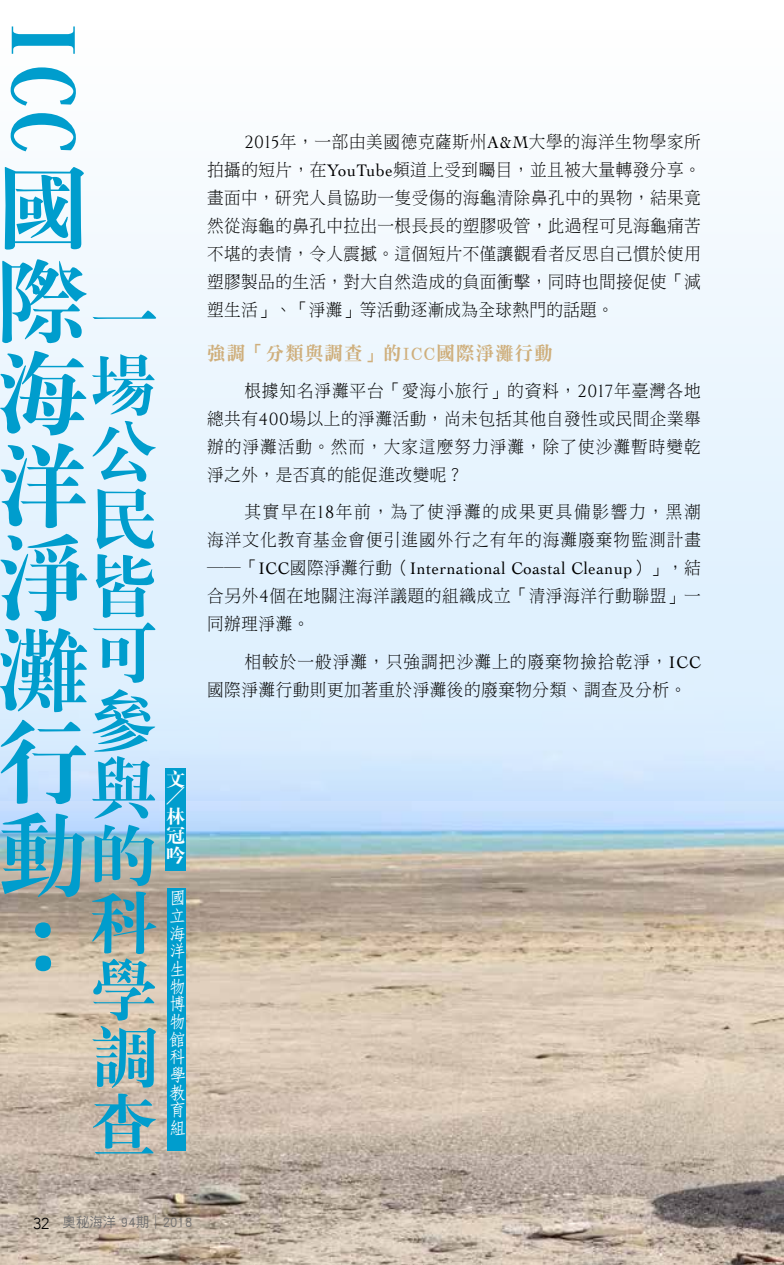
<style>
.page{position:relative;width:784px;height:1265px;background:#fff}
.page>*{position:absolute;margin:0;border:0;box-sizing:border-box;transform-origin:0 0}
.t1{font:93.27px/92.4px "Sungti CSEG Bold Big 5";color:#009dcd;text-align:justify}
.t2{font:67.9px/67.2px "Sungti CSEG Bold Big 5";color:#009dcd;text-align:justify}
.t3{font:19.25px "DF Ming Std W9";letter-spacing:.07em;color:#cfaf7c;scale:.95 1}
.t4{font:19.25px/19.4px "Sungti CSEG Bold Big 5";color:#fff;text-align:justify}
.t5{font:17.5px/28px "DF Ming Std W3";letter-spacing:.04em;color:#000;text-align:justify;scale:.95 1}
.t6{font:17.5px/28px "DF Ming Std W3";letter-spacing:.065em;color:#000;text-align:right;scale:.95 1}
.t7{font:17.5px "Cochin";letter-spacing:.03em;color:#000;scale:.95 1}
.t8{font:500 17.5px/17.7px "Han Wang Fang Song";color:#fff;text-align:justify}
.t9{font:14px "DF Hei Std W5";letter-spacing:.01em;color:#727171;scale:.95 1}
.s1{font-family:"Cinzel"}
.s2{font-family:"DF Hei Std W3"}
.s3{font-family:"Cochin"}
.s4{font-family:"DF Ming Std W3"}
.s5{font-family:"Avenir";font-weight:300;font-size:15.75px;color:#000}
</style>
<div class="page">
<div style="left:0;top:0;width:784px;height:801px;background:#dff0fe"></div>
<div style="left:0;top:0;width:784px;height:611px;background:linear-gradient(to bottom,#fffffe,#dff0fe)"></div>
<img style="left:0;top:744px;width:784px;height:521px">
<div style="left:165px;top:768px;width:20px;height:102px;background:#009dcd"></div>
<div style="left:167px;top:888px;width:19px;height:262px;background:#009dcd"></div>
<h1 class="t1" style="left:90px;top:17px;width:140px;rotate:90deg">ICC</h1>
<h1 class="t1" style="left:-3px;top:162px;width:92px">國際海洋淨灘行動：</h1>
<h2 class="t2" style="left:90px;top:284px;width:68px">一場公民皆可參與的科學調查</h2>
<p class="t4" style="left:166px;top:769px;width:20px">文</p>
<p class="t8" style="left:167px;top:787px;width:19px">╱</p>
<p class="t4" style="left:166px;top:806px;width:20px">林冠吟</p>
<p class="t8" style="left:169px;top:889px;width:18px">國立海洋生物博物館科學教育組</p>
<p class="t5" style="left:207px;top:127px;width:521px;text-indent:37px"><span class="s1">2015</span>年<span class="s2">，</span>一部由美國德克薩斯州<span class="s3">A&amp;M</span>大學的海洋生物學家所拍攝的短片<span class="s2">，</span>在<span class="s3">YouTube</span>頻道上受到矚目<span class="s2">，</span>並且被大量轉發分享<span class="s2">。</span>畫面中<span class="s2">，</span>研究人員協助一隻受傷的海龜清除鼻孔中的異物<span class="s2">，</span>結果竟然從海龜的鼻孔中拉出一根長長的塑膠吸管<span class="s2">，</span>此過程可見海龜痛苦不堪的表情<span class="s2">，</span>令人震撼<span class="s2">。</span>這個短片不僅讓觀看者反思自己慣於使用塑膠製品的生活<span class="s2">，</span>對大自然造成的負面衝擊<span class="s2">，</span>同時也間接促使<span class="s2">「</span>減塑生活<span class="s2">」、「</span>淨灘<span class="s2">」</span>等活動逐漸成為全球熱門的話題<span class="s2">。</span></p>
<p class="t3" style="left:207px;top:343px;width:365px">強調「分類與調查」的ICC國際淨灘行動</p>
<p class="t5" style="left:207px;top:376px;width:521px;text-indent:37px">根據知名淨灘平台<span class="s2">「</span>愛海小旅行<span class="s2">」</span>的資料<span class="s2">，</span><span class="s1">2017</span>年臺灣各地總共有<span class="s1">400</span>場以上的淨灘活動<span class="s2">，</span>尚未包括其他自發性或民間企業舉辦的淨灘活動<span class="s2">。</span>然而<span class="s2">，</span>大家這麼努力淨灘<span class="s2">，</span>除了使沙灘暫時變乾淨之外<span class="s2">，</span>是否真的能促進改變呢<span class="s2">？</span></p>
<p class="t6" style="left:207px;top:498px;width:521px">其實早在<span class="s1">18</span>年前<span class="s2">，</span>為了使淨灘的成果更具備影響力<span class="s2">，</span>黑潮<br>海洋文化教育基金會便引進國外行之有年的海灘廢棄物監測計畫</p>
<p class="t7" style="left:207px;top:557px;width:521px"><span class="s4">──</span><span class="s2">「</span>ICC<span class="s4">國際淨灘行動</span><span class="s2">（</span>International Coastal Cleanup<span class="s2">）」，</span><span class="s4">結</span></p>
<p class="t5" style="left:207px;top:582px;width:521px">合另外<span class="s1">4</span>個在地關注海洋議題的組織成立<span class="s2">「</span>清淨海洋行動聯盟<span class="s2">」</span>一同辦理淨灘<span class="s2">。</span></p>
<p class="t5" style="left:207px;top:648px;width:521px;text-indent:37px">相較於一般淨灘<span class="s2">，</span>只強調把沙灘上的廢棄物撿拾乾淨<span class="s2">，</span><span class="s3">ICC</span>國際淨灘行動則更加著重於淨灘後的廢棄物分類<span class="s2">、</span>調查及分析<span class="s2">。</span></p>
<p class="t9" style="left:33px;top:1214px;width:169px"><span class="s5">32</span> 奧秘海洋 94期<span class="s2">｜</span>2018</p>
</div>
